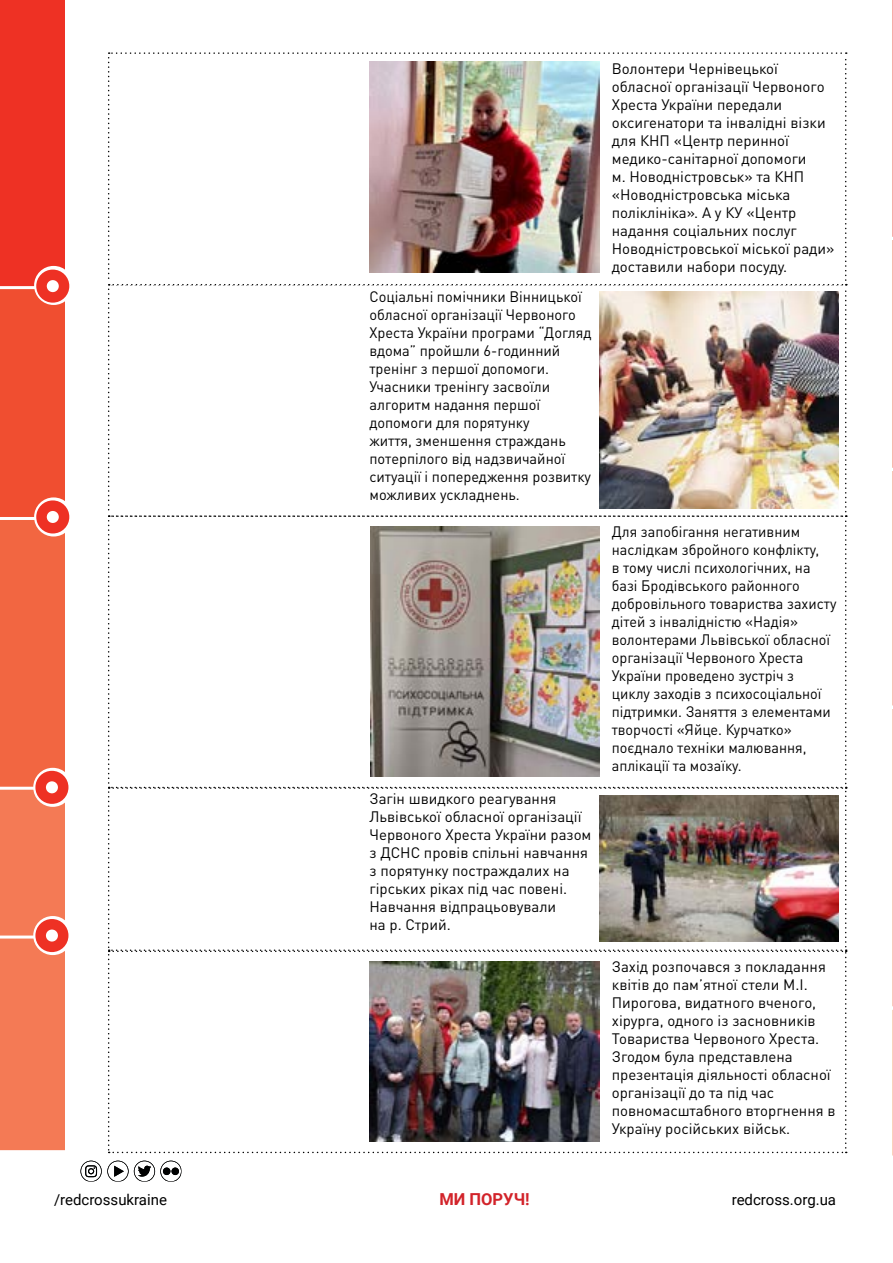
<style>
.page{position:relative;width:893px;height:1263px;background:#fff}
.page>*{position:absolute;margin:0;border:0;box-sizing:border-box;transform-origin:0 0}
.t1{font:700 16.5px "Roboto";color:#d2232a}
.t2{font:15px/18px "DIN Pro";color:#000}
.t3{font:15px/18px "DIN Pro";color:#000;scale:.96 1}
.t4{font:15px "Roboto";color:#000}
</style>
<div class="page">
<svg style="left:81px;top:1161px;width:101px;height:21px"></svg>
<div style="left:34px;top:266px;width:39px;height:39px;border:16px solid #fff;border-radius:50%"></div>
<div style="left:36px;top:270px;width:33px;height:33px;border:10px solid #ee3124;border-radius:50%"></div>
<div style="left:34px;top:497px;width:39px;height:39px;border:16px solid #fff;border-radius:50%"></div>
<div style="left:36px;top:500px;width:33px;height:33px;border:10px solid #ee3124;border-radius:50%"></div>
<div style="left:33px;top:768px;width:39px;height:39px;border:16px solid #fff;border-radius:50%"></div>
<img style="left:108px;top:52px;width:739px;height:1101px">
<img style="left:369px;top:962px;width:230px;height:179px">
<svg style="left:0;top:0;width:68px;height:1151px;background:#f16247"></svg>
<div style="left:33px;top:916px;width:39px;height:39px;border:16px solid #fff;border-radius:50%"></div>
<svg style="left:41px;top:924px;width:22px;height:23px"></svg>
<div style="left:35px;top:919px;width:33px;height:33px;border:10px solid #ee3124;border-radius:50%"></div>
<svg style="left:892px;top:0;width:1px;height:1156px"></svg>
<p class="t2" style="left:369px;top:287px;width:224px">Соціальні помічники Вінницької обласної організації Червоного<br>Хреста України програми “Догляд вдома” пройшли 6-годинний тренінг з першої допомоги.<br>Учасники тренінгу засвоїли алгоритм надання першої допомоги для порятунку<br>життя, зменшення страждань потерпілого від надзвичайної ситуації і попередження розвитку можливих ускладнень.</p>
<p class="t2" style="left:369px;top:788px;width:223px">Загін швидкого реагування<br>Львівської обласної організації<br>Червоного Хреста України разом з ДСНС провів спільні навчання з порятунку постраждалих на гірських ріках під час повені.<br>Навчання відпрацьовували<br>на р. Стрий.</p>
<p class="t2" style="left:612px;top:58px;width:224px">Волонтери Чернівецької обласної організації Червоного<br>Хреста України передали оксигенатори та інвалідні візки для КНП «Центр перинної медико-санітарної допомоги<br>м. Новодністровськ» та КНП «Новодністровська міська поліклініка». А у КУ «Центр надання соціальних послуг<br>Новодністровської міської ради» доставили набори посуду.</p>
<p class="t3" style="left:612px;top:521px;width:235px">Для запобігання негативним наслідкам збройного конфлікту,<br>в тому числі психологічних, на базі Бродівського районного добровільного товариства захисту дітей з інвалідністю «Надія» волонтерами Львівської обласної організації Червоного Хреста<br>України проведено зустріч з<br>циклу заходів з психосоціальної підтримки. Заняття з елементами творчості «Яйце. Курчатко» поєднало техніки малювання, аплікації та мозаїку.</p>
<p class="t2" style="left:612px;top:956px;width:225px">Захід розпочався з покладання квітів до пам’ятної стели М.І.<br>Пирогова, видатного вченого, хірурга, одного із засновників<br>Товариства Червоного Хреста.<br>Згодом була представлена презентація діяльності обласної організації до та під час повномасштабного вторгнення в<br>Україну російських військ.</p>
<p class="t4" style="left:54px;top:1189px;width:115px">/redcrossukraine</p>
<p class="t1" style="left:439px;top:1188px;width:92px">МИ ПОРУЧ!</p>
<p class="t4" style="left:732px;top:1189px;width:106px">redcross.org.ua</p>
</div>
